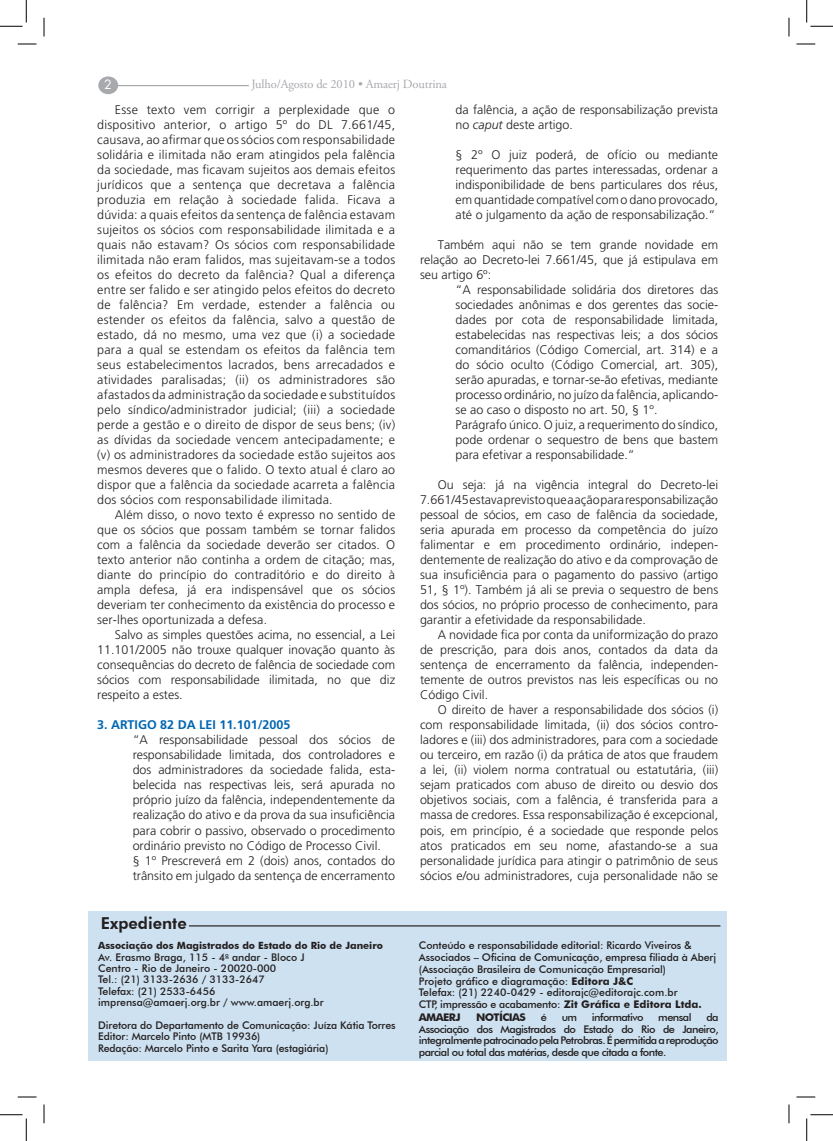
<style>
.page{position:relative;width:833px;height:1141px;background:#fff}
.page>*{position:absolute;margin:0;border:0;box-sizing:border-box;transform-origin:0 0}
.Corpo_de_texto{font:800 16.38px "Futura BT";color:#231f20}
.Corpo_do_Texto{font:300 12.5px/15px "Frutiger";color:#231f20;text-align:justify}
.t1{font:12.5px "Adobe Garamond Pro";letter-spacing:-.01em;color:#a8a9ad}
.Subtítulo{font:700 12.5px "Frutiger";color:#0166b3}
.t2{font:12.5px "Futura";color:#fff}
.t3{font:500 10.5px/11.8px "Futura BT";letter-spacing:-.01em;color:#231f20}
.t4{font:500 10.5px/11.8px "Futura BT";letter-spacing:-.01em;color:#231f20;text-align:justify;scale:1.04 1}
.t5{font:700 10.5px "Futura BT";letter-spacing:-.05em;color:#231f20;scale:1.04 1}
.t6{font:500 10.5px "Futura BT";letter-spacing:-.05em;color:#231f20;scale:1.04 1}
.t7{font:700 10px "Futura BT";color:#231f20}
.s1{font-style:italic}
.s2{font-style:inherit}
.s3{font-weight:700}
</style>
<div class="page">
<div style="left:99px;top:77px;width:18px;height:16px;background:#a8a9ad;border-radius:50%"></div>
<div style="left:98px;top:76px;width:20px;height:18px;border:1px solid #a8a9ad;border-radius:50%"></div>
<hr style="left:115px;top:85px;width:134px;height:1px;background:#a8a9ad">
<div style="left:88px;top:911px;width:638px;height:149px;background:#cde1f0"></div>
<hr style="left:189px;top:925px;width:531px;height:1px;background:#231f20">
<svg style="left:18px;top:43px;width:18px;height:2px"></svg>
<svg style="left:796px;top:43px;width:18px;height:2px"></svg>
<svg style="left:18px;top:1096px;width:18px;height:1px"></svg>
<svg style="left:796px;top:1096px;width:18px;height:1px"></svg>
<svg style="left:43px;top:18px;width:2px;height:18px"></svg>
<svg style="left:43px;top:1104px;width:2px;height:19px"></svg>
<svg style="left:788px;top:18px;width:1px;height:18px"></svg>
<svg style="left:788px;top:1104px;width:1px;height:19px"></svg>
<svg style="left:0;top:0;width:27px;height:27px"></svg>
<svg style="left:0;top:1114px;width:27px;height:26px"></svg>
<svg style="left:806px;top:0;width:26px;height:27px"></svg>
<svg style="left:806px;top:1114px;width:26px;height:26px"></svg>
<p class="t2" style="left:104px;top:76px;width:9px">2</p>
<p class="t1" style="left:251px;top:77px;width:197px">Julho/Agosto de 2010 • Amaerj Doutrina</p>
<p class="Corpo_do_Texto" style="left:97px;top:102px;width:299px;text-indent:18px">Esse texto vem corrigir a perplexidade que o dispositivo anterior, o artigo 5º do DL 7.661/45, causava, ao afirmar que os sócios com responsabilidade solidária e ilimitada não eram atingidos pela falência da sociedade, mas ficavam sujeitos aos demais efeitos jurídicos que a sentença que decretava a falência produzia em relação à sociedade falida. Ficava a dúvida: a quais efeitos da sentença de falência estavam sujeitos os sócios com responsabilidade ilimitada e a quais não estavam? Os sócios com responsabilidade ilimitada não eram falidos, mas sujeitavam-se a todos os efeitos do decreto da falência? Qual a diferença entre ser falido e ser atingido pelos efeitos do decreto de falência? Em verdade, estender a falência ou estender os efeitos da falência, salvo a questão de estado, dá no mesmo, uma vez que (i) a sociedade para a qual se estendam os efeitos da falência tem seus estabelecimentos lacrados, bens arrecadados e atividades paralisadas; (ii) os administradores são afastados da administração da sociedade e substituídos pelo síndico/administrador judicial; (iii) a sociedade perde a gestão e o direito de dispor de seus bens; (iv) as dívidas da sociedade vencem antecipadamente; e (v) os administradores da sociedade estão sujeitos aos mesmos deveres que o falido. O texto atual é claro ao dispor que a falência da sociedade acarreta a falência dos sócios com responsabilidade ilimitada.</p>
<p class="Corpo_do_Texto" style="left:97px;top:507px;width:299px;text-indent:18px">Além disso, o novo texto é expresso no sentido de que os sócios que possam também se tornar falidos com a falência da sociedade deverão ser citados. O texto anterior não continha a ordem de citação; mas, diante do princípio do contraditório e do direito à ampla defesa, já era indispensável que os sócios deveriam ter conhecimento da existência do processo e ser-lhes oportunizada a defesa.</p>
<p class="Corpo_do_Texto" style="left:97px;top:627px;width:299px;text-indent:18px">Salvo as simples questões acima, no essencial, a Lei 11.101/2005 não trouxe qualquer inovação quanto às consequências do decreto de falência de sociedade com sócios com responsabilidade ilimitada, no que diz respeito a estes.</p>
<p class="Subtítulo" style="left:97px;top:717px;width:194px">3. ARTIGO 82 DA LEI 11.101/2005</p>
<p class="Corpo_do_Texto" style="left:133px;top:732px;width:264px">“A responsabilidade pessoal dos sócios de responsabilidade limitada, dos controladores e dos administradores da sociedade falida, esta&shy;belecida nas respectivas leis, será apurada no próprio juízo da falência, independentemente da realização do ativo e da prova da sua insuficiência para cobrir o passivo, observado o procedimento ordinário previsto no Código de Processo Civil.</p>
<p class="Corpo_do_Texto" style="left:133px;top:852px;width:264px">§ 1º Prescreverá em 2 (dois) anos, contados do trânsito em julgado da sentença de encerramento</p>
<p class="Corpo_do_Texto" style="left:455px;top:102px;width:264px">da falência, a ação de responsabilização prevista no <span class="s1">caput</span> deste artigo.</p>
<p class="Corpo_do_Texto" style="left:455px;top:147px;width:264px">§ 2º O juiz poderá, de ofício ou mediante requerimento das partes interessadas, ordenar a indisponibilidade de bens particulares dos réus, em quantidade compatível com o dano provocado, até o julgamento da ação de responsabilização.”</p>
<p class="Corpo_do_Texto" style="left:420px;top:237px;width:299px;text-indent:18px">Também aqui não se tem grande novidade em relação ao Decreto-lei 7.661/45, que já estipulava em seu artigo 6º:</p>
<p class="Corpo_do_Texto" style="left:455px;top:282px;width:264px">“A responsabilidade solidária dos diretores das sociedades anônimas e dos gerentes das socie&shy;dades por cota de responsabilidade limitada, estabelecidas nas respectivas leis; a dos sócios comanditários (Código Comercial, art. 314) e a do sócio oculto (Código Comercial, art. 305), serão apuradas, e tornar-se-ão efetivas, mediante processo ordinário, no juízo da falência, aplicando&shy;se ao caso o disposto no art. 50, § 1º.</p>
<p class="Corpo_do_Texto" style="left:455px;top:417px;width:264px">Parágrafo único. O juiz, a requerimento do síndico, pode ordenar o sequestro de bens que bastem para efetivar a responsabilidade.”</p>
<p class="Corpo_do_Texto" style="left:420px;top:477px;width:299px;text-indent:18px">Ou seja: já na vigência integral do Decreto-lei 7.661/45 estava previsto que a ação para responsabilização pessoal de sócios, em caso de falência da sociedade, seria apurada em processo da competência do juízo falimentar e em procedimento ordinário, indepen&shy;dentemente de realização do ativo e da comprovação de sua insuficiência para o pagamento do passivo (artigo 51, § 1º). Também já ali se previa o sequestro de bens dos sócios, no próprio processo de conhecimento, para garantir a efetividade da responsabilidade.</p>
<p class="Corpo_do_Texto" style="left:420px;top:627px;width:299px;text-indent:18px">A novidade fica por conta da uniformização do prazo de prescrição, para dois anos, contados da data da sentença de encerramento da falência, independen&shy;temente de outros previstos nas leis específicas ou no Código Civil.</p>
<p class="Corpo_do_Texto" style="left:420px;top:702px;width:299px;text-indent:18px">O direito de haver a responsabilidade dos sócios (i) com responsabilidade limitada, (ii) dos sócios contro&shy;ladores e (iii) dos administradores, para com a sociedade ou terceiro, em razão (i) da prática de atos que fraudem a lei, (ii) violem norma contratual ou estatutária, (iii) sejam praticados com abuso de direito ou desvio dos objetivos sociais, com a falência, é transferida para a massa de credores. Essa responsabilização é excepcional, pois, em princípio, é a sociedade que responde pelos atos praticados em seu nome, afastando-se a sua personalidade jurídica para atingir o patrimônio de seus sócios e/ou administradores, cuja personalidade não se</p>
<p class="Corpo_de_texto" style="left:101px;top:913px;width:87px"><span class="s2">E</span>xpediente</p>
<p class="t7" style="left:98px;top:939px;width:286px">Associação dos Magistrados do Estado do Rio de Janeiro</p>
<p class="t3" style="left:98px;top:950px;width:208px">Av. Erasmo Braga, 115 - 4<sup>o</sup> andar - Bloco J</p>
<p class="t3" style="left:98px;top:962px;width:179px">Centro - Rio de Janeiro - 20020-000</p>
<p class="t3" style="left:98px;top:973px;width:168px">Tel.: (21) 3133-2636 / 3133-2647</p>
<p class="t3" style="left:98px;top:984px;width:119px">Telefax: (21) 2533-6456</p>
<p class="t3" style="left:98px;top:995px;width:227px">imprensa@amaerj.org.br / www.amaerj.org.br</p>
<p class="t3" style="left:98px;top:1018px;width:299px">Diretora do Departamento de Comunicação: Juíza Kátia Torres</p>
<p class="t3" style="left:98px;top:1030px;width:164px">Editor: Marcelo Pinto (MTB 19936)</p>
<p class="t3" style="left:98px;top:1042px;width:232px">Redação: Marcelo Pinto e Sarita Yara (estagiária)</p>
<p class="t3" style="left:418px;top:939px;width:298px">Conteúdo e responsabilidade editorial: Ricardo Viveiros &amp;<br>Associados – Oficina de Comunicação, empresa filiada à Aberj (Associação Brasileira de Comunicação Empresarial)</p>
<p class="t3" style="left:418px;top:974px;width:216px">Projeto gráfico e diagramação: <span class="s3">Editora J&amp;C</span></p>
<p class="t3" style="left:418px;top:986px;width:260px">Telefax: (21) 2240-0429 - editorajc@editorajc.com.br</p>
<p class="t3" style="left:418px;top:998px;width:284px">CTP, impressão e acabamento: <span class="s3">Zit Gráfica e Editora Ltda.</span></p>
<p class="t5" style="left:418px;top:1010px;width:42px">AMAERJ</p>
<p class="t5" style="left:476px;top:1010px;width:49px">NOTÍCIAS</p>
<p class="t4" style="left:540px;top:1011px;width:7px">é</p>
<p class="t4" style="left:561px;top:1011px;width:16px">um</p>
<p class="t6" style="left:591px;top:1010px;width:51px">informativo</p>
<p class="t4" style="left:658px;top:1011px;width:34px">mensal</p>
<p class="t4" style="left:418px;top:1011px;width:289px;text-indent:287px">da Associação dos Magistrados do Estado do Rio de Janeiro, integralmente patrocinado pela Petrobras. É permitida a reprodução parcial ou total das matérias, desde que citada a fonte.</p>
</div>
